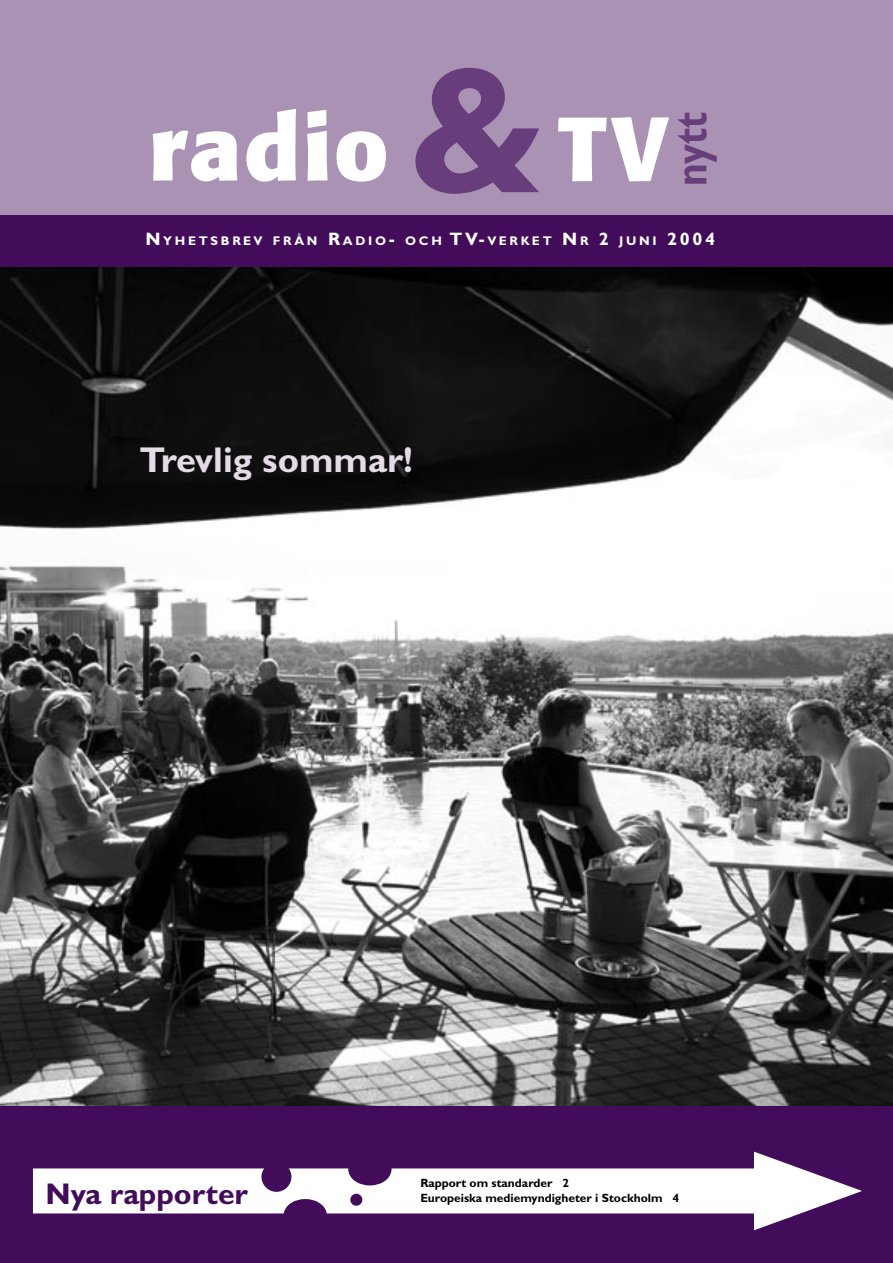
<style>
.page{position:relative;width:893px;height:1263px;background:#fff}
.page>*{position:absolute;margin:0;border:0;box-sizing:border-box;transform-origin:0 0}
.ingressen_1{font:700 180px "Gill Sans";color:#683d7b}
.ingressen_1-2{font:700 90px "Formata";letter-spacing:.03em;color:#fff}
.ingressen_1-3{font:700 46.8px "Gill Sans";color:#683d7b;scale:.83 1}
.rubrik_ettan{font:700 36px "Gill Sans";color:#e3dbe6}
.bildtext{font:700 30px "Gill Sans";color:#420c5a}
.brödtext_m_indrag{font:700 12.6px "Gill Sans";letter-spacing:.215em;color:#fff}
.bildtext-2{font:700 12px "Gill Sans";color:#000}
.s1{font-size:18px}
</style>
<div class="page">
<img style="left:0;top:266px;width:893px;height:840px">
<div style="left:0;top:0;width:893px;height:256px;background:#aa92b5"></div>
<div style="left:0;top:215px;width:893px;height:51px;background:#420c5a"></div>
<div style="left:0;top:1106px;width:893px;height:157px;background:#420c5a"></div>
<div style="left:33px;top:1168px;width:757px;height:45px;background:#fff"></div>
<svg style="left:754px;top:1151px;width:108px;height:79px"></svg>
<div style="left:291px;top:1206px;width:28px;height:19px;background:#420c5a;border-radius:50%"></div>
<div style="left:284px;top:1199px;width:43px;height:33px;border:15px solid #420c5a;border-radius:50%"></div>
<div style="left:356px;top:1160px;width:28px;height:18px;background:#420c5a;border-radius:50%"></div>
<div style="left:348px;top:1152px;width:44px;height:33px;border:15px solid #420c5a;border-radius:50%"></div>
<div style="left:261px;top:1162px;width:30px;height:30px;border:15px solid #420c5a;border-radius:50%"></div>
<div style="left:350px;top:1194px;width:12px;height:12px;border:6px solid #420c5a;border-radius:50%"></div>
<p class="ingressen_1-2" style="left:149px;top:92px;width:241px">radio</p>
<p class="ingressen_1" style="left:408px;top:25px;width:136px">&amp;</p>
<p class="ingressen_1-2" style="left:558px;top:93px;width:113px">TV</p>
<p class="ingressen_1-3" style="left:663px;top:186px;width:90px;rotate:-90deg">nytt</p>
<p class="brödtext_m_indrag" style="left:145px;top:233px;width:571px"><span class="s1">N</span>YHETSBREV FRÅN <span class="s1">R</span>ADIO<span class="s1">-</span> OCH <span class="s1">TV-</span>VERKET <span class="s1">N</span>R <span class="s1">2</span> JUNI <span class="s1">2004</span></p>
<p class="rubrik_ettan" style="left:139px;top:438px;width:275px">Trevlig sommar!</p>
<p class="bildtext-2" style="left:420px;top:1176px;width:150px">Rapport om standarder 2</p>
<p class="bildtext" style="left:45px;top:1176px;width:204px">Nya rapporter</p>
<p class="bildtext-2" style="left:420px;top:1191px;width:260px">Europeiska mediemyndigheter i Stockholm 4</p>
</div>
